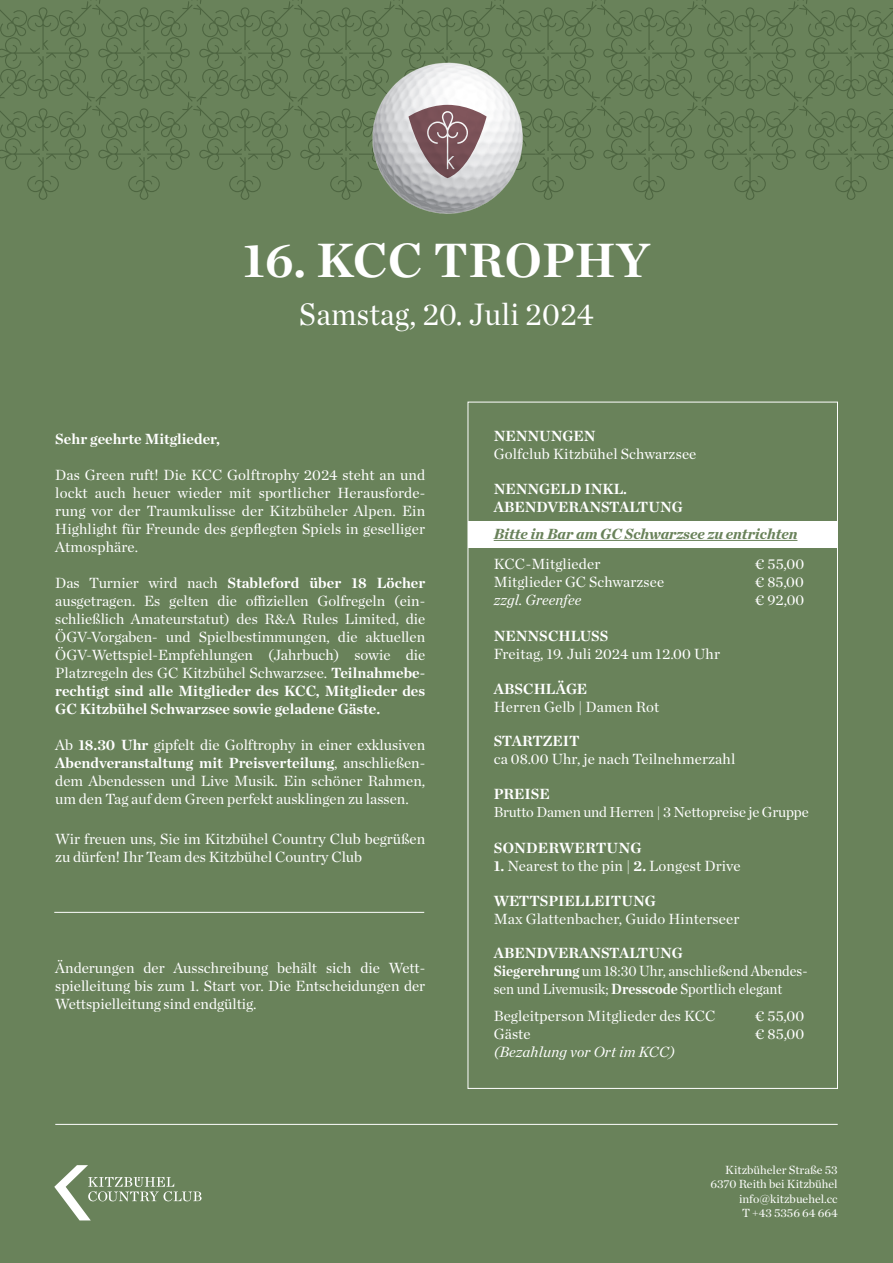
<style>
.page{position:relative;width:893px;height:1263px;background:#69825a}
.page>*{position:absolute;margin:0;border:0;box-sizing:border-box;transform-origin:0 0}
.fließy{font:700 49.05px "Chronicle Deck";letter-spacing:.01em;color:#fff}
.fließy-2{font:31.5px "Chronicle Deck";letter-spacing:.01em;color:#fff;scale:.96 1}
.t1{font:15px/18px "Chronicle Deck";color:#fff;text-align:justify}
.fließy-3{font:700 15px/18px "Chronicle Deck";color:#fff}
.t2{font:15px/18px "Chronicle Deck";color:#fff;scale:.94 1}
.t3{font:italic 900 15px "Chronicle Deck";color:#69825a}
.t4{font:italic 15px "Chronicle Deck";letter-spacing:.01em;color:#fff}
.t5{font:14.7px "Chronicle Deck";letter-spacing:-.01em;color:#fff}
.t6{font:12px "Chronicle Deck";color:#fff}
.s1{font-weight:700}
</style>
<div class="page">
<div style="left:468px;top:521px;width:370px;height:27px;background:#fff"></div>
<img style="left:404px;top:200px;width:87px;height:14px">
<svg style="left:0;top:0;width:893px;height:200px"></svg>
<svg style="left:443px;top:113px;width:9px;height:15px"></svg>
<hr style="left:55px;top:1124px;width:783px;height:1px;background:#fff">
<svg style="left:54px;top:1165px;width:148px;height:55px"></svg>
<hr style="left:54px;top:912px;width:370px;height:1px;background:#fff">
<hr style="left:494px;top:540px;width:303px;height:1px;background:#69825a">
<p class="fließy" style="left:243px;top:221px;width:408px">16. KCC TROPHY</p>
<p class="fließy-2" style="left:299px;top:290px;width:308px">Samstag, 20. Juli 2024</p>
<p class="fließy-3" style="left:55px;top:428px;width:166px">Sehr geehrte Mitglieder,</p>
<p class="t1" style="left:55px;top:464px;width:371px">Das Green ruft! Die KCC Golftrophy 2024 steht an und lockt auch heuer wieder mit sportlicher Herausforde&shy;rung vor der Traumkulisse der Kitzbüheler Alpen. Ein Highlight für Freunde des gepflegten Spiels in geselliger Atmosphäre.</p>
<p class="t1" style="left:55px;top:572px;width:371px">Das Turnier wird nach <span class="s1">Stableford über 18 Löcher </span>ausgetragen. Es gelten die offiziellen Golfregeln (ein&shy;schließlich Amateurstatut) des R&amp;A Rules Limited, die ÖGV-Vorgaben- und Spielbestimmungen, die aktuellen ÖGV-Wettspiel-Empfehlungen (Jahrbuch) sowie die Platzregeln des GC Kitzbühel Schwarzsee. <span class="s1">Teilnahmebe&shy;rechtigt sind alle Mitglieder des KCC, Mitglieder des GC Kitzbühel Schwarzsee sowie geladene Gäste.</span></p>
<p class="t1" style="left:55px;top:734px;width:371px">Ab <span class="s1">18.30 Uhr</span> gipfelt die Golftrophy in einer exklusiven <span class="s1">Abendveranstaltung mit Preisverteilung</span>, anschließen&shy;dem Abendessen und Live Musik. Ein schöner Rahmen, um den Tag auf dem Green perfekt ausklingen zu lassen.</p>
<p class="t1" style="left:55px;top:829px;width:371px">Wir freuen uns, Sie im Kitzbühel Country Club begrüßen zu dürfen! Ihr Team des Kitzbühel Country Club</p>
<p class="t1" style="left:55px;top:958px;width:371px">Änderungen der Ausschreibung behält sich die Wett&shy;spielleitung bis zum 1. Start vor. Die Entscheidungen der Wettspielleitung sind endgültig.</p>
<p class="fließy-3" style="left:494px;top:426px;width:103px">NENNUNGEN</p>
<p class="t1" style="left:494px;top:444px;width:204px">Golfclub Kitzbühel Schwarzsee</p>
<p class="fließy-3" style="left:494px;top:479px;width:191px">NENNGELD INKL.<br>ABENDVERANSTALTUNG</p>
<p class="t3" style="left:494px;top:521px;width:305px">Bitte in Bar am GC Schwarzsee zu entrichten</p>
<p class="t1" style="left:494px;top:554px;width:108px">KCC-Mitglieder</p>
<p class="t1" style="left:755px;top:554px;width:51px">€ 55,00</p>
<p class="t1" style="left:494px;top:572px;width:172px">Mitglieder GC Schwarzsee</p>
<p class="t1" style="left:755px;top:572px;width:51px">€ 85,00</p>
<p class="t4" style="left:494px;top:588px;width:89px">zzgl. Greenfee</p>
<p class="t1" style="left:755px;top:590px;width:51px">€ 92,00</p>
<p class="fließy-3" style="left:494px;top:626px;width:116px">NENNSCHLUSS</p>
<p class="t1" style="left:494px;top:644px;width:228px">Freitag, 19. Juli 2024 um 12.00 Uhr</p>
<p class="fließy-3" style="left:494px;top:678px;width:95px">ABSCHLÄGE</p>
<p class="t1" style="left:494px;top:696px;width:167px">Herren Gelb | Damen Rot</p>
<p class="fließy-3" style="left:494px;top:731px;width:88px">STARTZEIT</p>
<p class="t1" style="left:494px;top:749px;width:243px">ca 08.00 Uhr, je nach Teilnehmerzahl</p>
<p class="fließy-3" style="left:494px;top:784px;width:58px">PREISE</p>
<p class="t5" style="left:494px;top:801px;width:316px">Brutto Damen und Herren | 3 Nettopreise je Gruppe</p>
<p class="fließy-3" style="left:494px;top:838px;width:149px">SONDERWERTUNG</p>
<p class="t1" style="left:494px;top:856px;width:248px"><span class="s1">1.</span> Nearest to the pin | <span class="s1">2.</span> Longest Drive</p>
<p class="fließy-3" style="left:494px;top:890px;width:164px">WETTSPIELLEITUNG</p>
<p class="t1" style="left:494px;top:908px;width:247px">Max Glattenbacher, Guido Hinterseer</p>
<p class="fließy-3" style="left:494px;top:943px;width:191px">ABENDVERANSTALTUNG</p>
<p class="t2" style="left:494px;top:961px;width:335px"><span class="s1">Siegerehrung</span> um 18:30 Uhr, anschließend Abendes&shy;sen und Livemusik; <span class="s1">Dresscode</span> Sportlich elegant</p>
<p class="t1" style="left:494px;top:1006px;width:223px">Begleitperson Mitglieder des KCC</p>
<p class="t1" style="left:755px;top:1006px;width:51px">€ 55,00</p>
<p class="t1" style="left:494px;top:1024px;width:39px">Gäste</p>
<p class="t1" style="left:755px;top:1024px;width:51px">€ 85,00</p>
<p class="t4" style="left:494px;top:1040px;width:183px">(Bezahlung vor Ort im KCC)</p>
<p class="t6" style="left:725px;top:1161px;width:114px">Kitzbüheler Straße 53</p>
<p class="t6" style="left:710px;top:1175px;width:129px">6370 Reith bei Kitzbühel</p>
<p class="t6" style="left:739px;top:1189px;width:100px">info@kitzbuehel.cc</p>
<p class="t6" style="left:742px;top:1204px;width:97px">T +43 5356 64 664</p>
</div>
